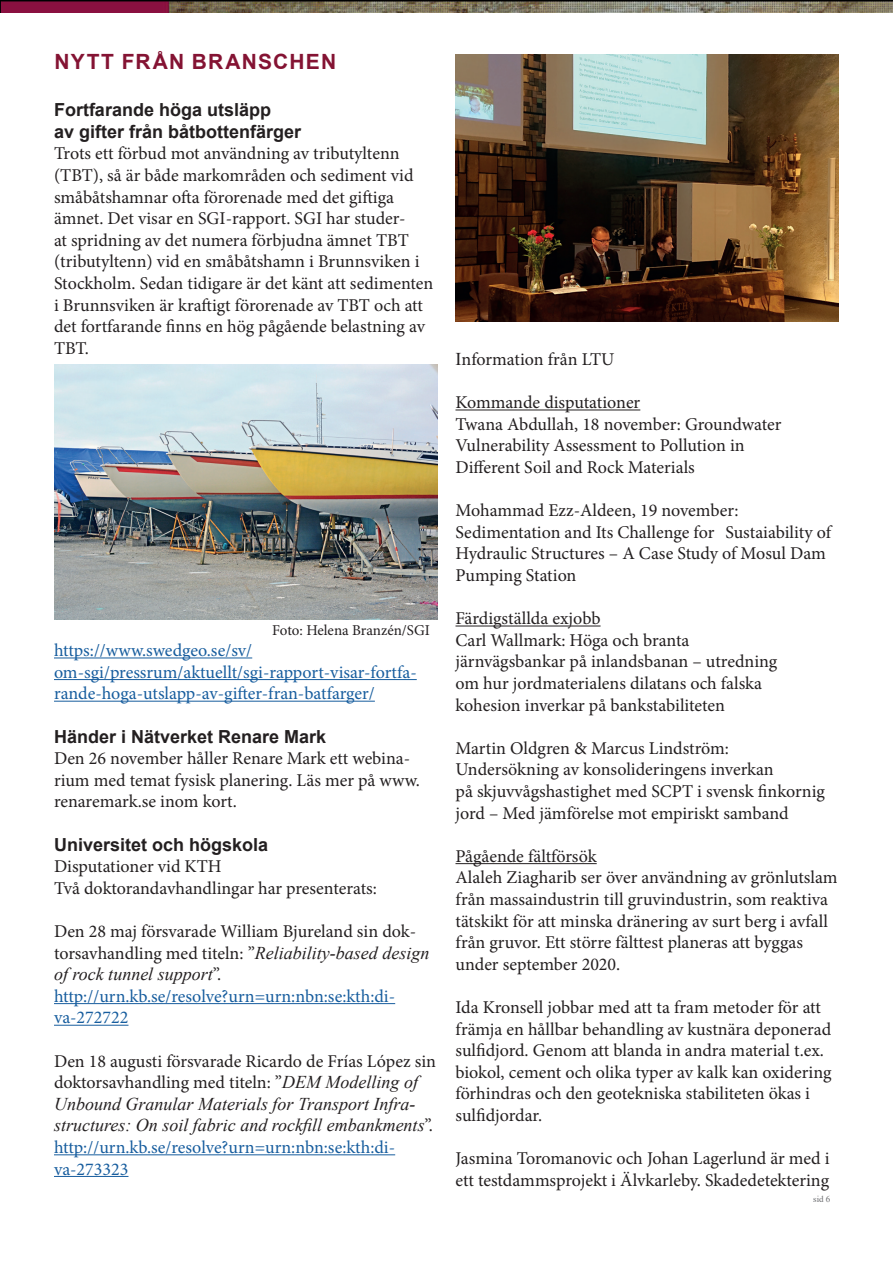
<style>
.page{position:relative;width:893px;height:1263px;background:#fff}
.page>*{position:absolute;margin:0;border:0;box-sizing:border-box;transform-origin:0 0}
.t1{font:700 21px "Arial";letter-spacing:.06em;color:#841333}
.t2{font:18px/21.6px "Minion Pro";color:#231f20}
.t3{font:18px/21.6px "Minion Pro";color:#175d9e}
.t4{font:italic 18px/21.6px "Times New Roman";color:#231f20}
.t5{font:700 18px/21.6px "Arial";color:#231f20}
.t6{font:15px "Minion Pro";color:#231f20}
.t7{font:9px "Times New Roman";color:#6c6d70}
.s1{font-family:"Times New Roman";font-style:italic}
.s2{font-family:"Minion Pro";font-style:normal}
.s3{font-family:"Times New Roman"}
</style>
<div class="page">
<img style="left:0;top:0;width:893px;height:13px">
<hr style="left:54px;top:657px;width:198px;height:1px;background:#175d9e">
<hr style="left:54px;top:679px;width:363px;height:1px;background:#175d9e">
<hr style="left:54px;top:701px;width:321px;height:1px;background:#175d9e">
<hr style="left:54px;top:1003px;width:341px;height:1px;background:#175d9e">
<hr style="left:54px;top:1025px;width:74px;height:1px;background:#175d9e">
<hr style="left:54px;top:1154px;width:341px;height:1px;background:#175d9e">
<hr style="left:54px;top:1176px;width:74px;height:1px;background:#175d9e">
<hr style="left:455px;top:409px;width:185px;height:1px;background:#231f20">
<hr style="left:455px;top:625px;width:146px;height:1px;background:#231f20">
<hr style="left:455px;top:863px;width:142px;height:1px;background:#231f20">
<img style="left:455px;top:54px;width:384px;height:268px">
<img style="left:54px;top:364px;width:383px;height:256px">
<p class="t1" style="left:54px;top:47px;width:283px">NYTT FRÅN BRANSCHEN</p>
<p class="t5" style="left:54px;top:99px;width:249px">Fortfarande höga utsläpp<br>av gifter från båtbottenfärger</p>
<p class="t2" style="left:54px;top:143px;width:381px">Trots ett förbud mot användning av tributyltenn (TBT), så är både markområden och sediment vid småbåtshamnar ofta förorenade med det giftiga ämnet. Det visar en SGI-rapport. SGI har studer-<br>at spridning av det numera förbjudna ämnet TBT (tributyltenn) vid en småbåtshamn i Brunnsviken i Stockholm. Sedan tidigare är det känt att sedimenten i Brunnsviken är kraftigt förorenade av TBT och att det fortfarande finns en hög pågående belastning av TBT.</p>
<p class="t6" style="left:272px;top:620px;width:159px">Foto: Helena Branzén/SGI</p>
<p class="t3" style="left:54px;top:640px;width:364px">https://www.swedgeo.se/sv/ om-sgi/pressrum/aktuellt/sgi-rapport-visar-fortfa&shy;rande-hoga-utslapp-av-gifter-fran-batfarger/</p>
<p class="t5" style="left:54px;top:726px;width:274px">Händer i Nätverket Renare Mark</p>
<p class="t2" style="left:54px;top:748px;width:367px">Den 26 november håller Renare Mark ett webina&shy;rium med temat fysisk planering. Läs mer på www. renaremark.se inom kort.</p>
<p class="t5" style="left:54px;top:834px;width:216px">Universitet och högskola</p>
<p class="t2" style="left:54px;top:856px;width:324px">Disputationer vid KTH<br>Två doktorandavhandlingar har presenterats:</p>
<p class="t2" style="left:54px;top:920px;width:377px">Den 28 maj försvarade William Bjureland sin dok&shy;torsavhandling med titeln: ”<span class="s1">Reliability-based design</span></p>
<p class="t4" style="left:54px;top:963px;width:169px">of rock tunnel support<span class="s2">”.</span></p>
<p class="t3" style="left:54px;top:985px;width:343px">http://urn.kb.se/resolve?urn=urn:nbn:se:kth:di&shy;va-272722</p>
<p class="t2" style="left:54px;top:1050px;width:383px">Den 18 augusti försvarade Ricardo de Frías López sin doktorsavhandling med titeln: ”<span class="s1">DEM Modelling of</span></p>
<p class="t4" style="left:54px;top:1092px;width:381px">Unbound Granular Materials for Transport Infra&shy;structures: On soil fabric and rockfill embankments<span class="s2">”.</span></p>
<p class="t3" style="left:54px;top:1136px;width:343px">http://urn.kb.se/resolve?urn=urn:nbn:se:kth:di&shy;va-273323</p>
<p class="t2" style="left:455px;top:348px;width:161px"><span class="s3">I</span>nformation från LTU</p>
<p class="t2" style="left:455px;top:392px;width:327px">Kommande disputationer<br>Twana Abdullah, 18 november: Groundwater Vulnerability Assessment to Pollution in Different Soil and Rock Materials</p>
<p class="t2" style="left:455px;top:500px;width:377px">Mohammad Ezz-Aldeen, 19 november:<br>Sedimentation and Its Challenge for Sustaiability of Hydraulic Structures – A Case Study of Mosul Dam Pumping Station</p>
<p class="t2" style="left:455px;top:608px;width:323px">Färdigställda exjobb<br>Carl Wallmark: Höga och branta järnvägsbankar på inlandsbanan – utredning om hur jordmaterialens dilatans och falska kohesion inverkar på bankstabiliteten</p>
<p class="t2" style="left:455px;top:737px;width:371px">Martin Oldgren &amp; Marcus Lindström:<br>Undersökning av konsolideringens inverkan<br>på skjuvvågshastighet med SCPT i svensk finkornig jord – Med jämförelse mot empiriskt samband</p>
<p class="t2" style="left:455px;top:845px;width:384px">Pågående fältförsök<br>Alaleh Ziagharib ser över användning av grönlutslam från massaindustrin till gruvindustrin, som reaktiva tätskikt för att minska dränering av surt berg i avfall från gruvor. Ett större fälttest planeras att byggas under september 2020.</p>
<p class="t2" style="left:455px;top:996px;width:377px">Ida Kronsell jobbar med att ta fram metoder för att främja en hållbar behandling av kustnära deponerad sulfidjord. Genom att blanda in andra material t.ex. biokol, cement och olika typer av kalk kan oxidering förhindras och den geotekniska stabiliteten ökas i sulfidjordar.</p>
<p class="t2" style="left:455px;top:1148px;width:376px">Jasmina Toromanovic och Johan Lagerlund är med i ett testdammsprojekt i Älvkarleby. Skadedetektering</p>
<p class="t7" style="left:813px;top:1193px;width:19px">sid 6</p>
</div>
